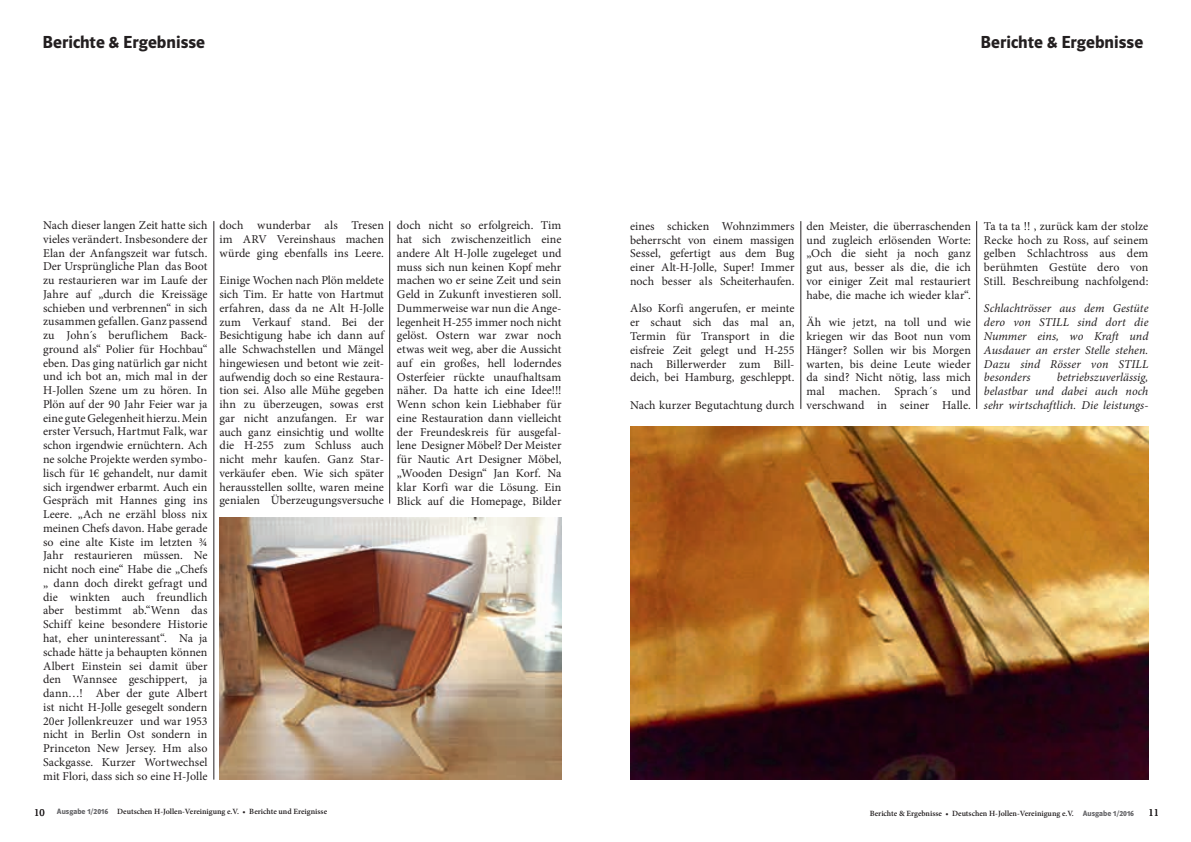
<style>
.page{position:relative;width:1191px;height:842px;background:#fff}
.page>*{position:absolute;margin:0;border:0;box-sizing:border-box;transform-origin:0 0}
.t1{font:18px "Polo Euro Hfett";color:#231f20}
.t2{font:12px/13.8px "Minion Pro";letter-spacing:.005em;color:#231f20;text-align:justify}
.t3{font:italic 12px/13.8px "Minion Pro";letter-spacing:.005em;color:#231f20;text-align:justify}
.t4{font:11px "Minion Pro";color:#231f20}
.t5{font:600 8px "Minion Pro";color:#231f20}
.s1{font-weight:400;font-size:11px}
.s2{font-family:"Polo Euro Hfett";font-weight:400;color:#636366}
</style>
<div class="page">
<img style="left:219px;top:517px;width:342px;height:262px">
<hr style="left:214px;top:221px;width:1px;height:559px;background:#231f20">
<hr style="left:389px;top:221px;width:1px;height:283px;background:#231f20">
<hr style="left:800px;top:221px;width:1px;height:188px;background:#231f20">
<hr style="left:976px;top:221px;width:1px;height:188px;background:#231f20">
<img style="left:630px;top:427px;width:518px;height:353px">
<h1 class="t1" style="left:43px;top:32px;width:164px">Berichte &amp; Ergebnisse</h1>
<h1 class="t1" style="left:980px;top:32px;width:164px">Berichte &amp; Ergebnisse</h1>
<p class="t2" style="left:43px;top:218px;width:166px">Nach dieser langen Zeit hatte sich vieles verändert. Insbesondere der Elan der Anfangszeit war futsch.<br>Der Ursprüngliche Plan das Boot zu restaurieren war im Laufe der Jahre auf „durch die Kreissäge schieben und verbrennen“ in sich zusammen gefallen. Ganz passend zu John´s beruflichem Back&shy;ground als“ Polier für Hochbau“ eben. Das ging natürlich gar nicht und ich bot an, mich mal in der H-Jollen Szene um zu hören. In Plön auf der 90 Jahr Feier war ja eine gute Gelegenheit hierzu. Mein erster Versuch, Hartmut Falk, war schon irgendwie ernüchtern. Ach ne solche Projekte werden symbo&shy;lisch für 1€ gehandelt, nur damit sich irgendwer erbarmt. Auch ein Gespräch mit Hannes ging ins Leere. „Ach ne erzähl bloss nix meinen Chefs davon. Habe gerade so eine alte Kiste im letzten ¾ Jahr restaurieren müssen. Ne nicht noch eine“ Habe die „Chefs „ dann doch direkt gefragt und die winkten auch freundlich aber bestimmt ab.“Wenn das Schiff keine besondere Historie hat, eher uninteressant“. Na ja schade hätte ja behaupten können Albert Einstein sei damit über den Wannsee geschippert, ja dann…! Aber der gute Albert ist nicht H-Jolle gesegelt sondern 20er Jollenkreuzer und war 1953 nicht in Berlin Ost sondern in Princeton New Jersey. Hm also Sackgasse. Kurzer Wortwechsel mit Flori, dass sich so eine H-Jolle</p>
<p class="t2" style="left:219px;top:218px;width:166px">doch wunderbar als Tresen im ARV Vereinshaus machen würde ging ebenfalls ins Leere.</p>
<p class="t2" style="left:219px;top:274px;width:166px">Einige Wochen nach Plön meldete sich Tim. Er hatte von Hartmut erfahren, dass da ne Alt H-Jolle zum Verkauf stand. Bei der Besichtigung habe ich dann auf alle Schwachstellen und Mängel hingewiesen und betont wie zeit&shy;aufwendig doch so eine Restaura&shy;tion sei. Also alle Mühe gegeben ihn zu überzeugen, sowas erst gar nicht anzufangen. Er war auch ganz einsichtig und wollte die H-255 zum Schluss auch nicht mehr kaufen. Ganz Star&shy;verkäufer eben. Wie sich später herausstellen sollte, waren meine genialen Überzeugungsversuche</p>
<p class="t2" style="left:397px;top:219px;width:166px">doch nicht so erfolgreich. Tim hat sich zwischenzeitlich eine andere Alt H-Jolle zugeleget und muss sich nun keinen Kopf mehr machen wo er seine Zeit und sein Geld in Zukunft investieren soll.<br>Dummerweise war nun die Ange&shy;legenheit H-255 immer noch nicht gelöst. Ostern war zwar noch etwas weit weg, aber die Aussicht auf ein großes, hell loderndes Osterfeier rückte unaufhaltsam näher. Da hatte ich eine Idee!!!<br>Wenn schon kein Liebhaber für eine Restauration dann vielleicht der Freundeskreis für ausgefal&shy;lene Designer Möbel? Der Meister für Nautic Art Designer Möbel, „Wooden Design“ Jan Korf. Na klar Korfi war die Lösung. Ein Blick auf die Homepage, Bilder</p>
<p class="t2" style="left:630px;top:219px;width:166px">eines schicken Wohnzimmers beherrscht von einem massigen Sessel, gefertigt aus dem Bug einer Alt-H-Jolle, Super! Immer noch besser als Scheiterhaufen.</p>
<p class="t2" style="left:630px;top:302px;width:166px">Also Korfi angerufen, er meinte er schaut sich das mal an, Termin für Transport in die eisfreie Zeit gelegt und H-255 nach Billerwerder zum Bill&shy;deich, bei Hamburg, geschleppt.</p>
<p class="t2" style="left:630px;top:398px;width:166px">Nach kurzer Begutachtung durch</p>
<p class="t2" style="left:806px;top:219px;width:166px">den Meister, die überraschenden und zugleich erlösenden Worte: „Och die sieht ja noch ganz gut aus, besser als die, die ich vor einiger Zeit mal restauriert habe, die mache ich wieder klar“.</p>
<p class="t2" style="left:806px;top:316px;width:166px">Äh wie jetzt, na toll und wie kriegen wir das Boot nun vom Hänger? Sollen wir bis Morgen warten, bis deine Leute wieder da sind? Nicht nötig, lass mich mal machen. Sprach´s und verschwand in seiner Halle.</p>
<p class="t2" style="left:984px;top:219px;width:166px">Ta ta ta !! , zurück kam der stolze Recke hoch zu Ross, auf seinem gelben Schlachtross aus dem berühmten Gestüte dero von Still. Beschreibung nachfolgend:</p>
<p class="t3" style="left:984px;top:302px;width:166px">Schlachtrösser aus dem Gestüte dero von STILL sind dort die Nummer eins, wo Kraft und Ausdauer an erster Stelle stehen.<br>Dazu sind Rösser von STILL besonders</p>
<p class="t3" style="left:984px;top:371px;width:166px;text-indent:73px">betriebszuverlässig, belastbar und dabei auch noch sehr wirtschaftlich. Die leistungs-</p>
<p class="t5" style="left:34px;top:806px;width:294px"><span class="s1">10</span> <span class="s2">Ausgabe 1/2016</span> Deutschen H-Jollen-Vereinigung e.V. • Berichte und Ereignisse</p>
<p class="t5" style="left:869px;top:807px;width:266px">Berichte &amp; Ergebnisse • Deutschen H-Jollen-Vereinigung e.V. <span class="s2">Ausgabe 1/2016</span></p>
<p class="t4" style="left:1148px;top:805px;width:12px">11</p>
</div>
